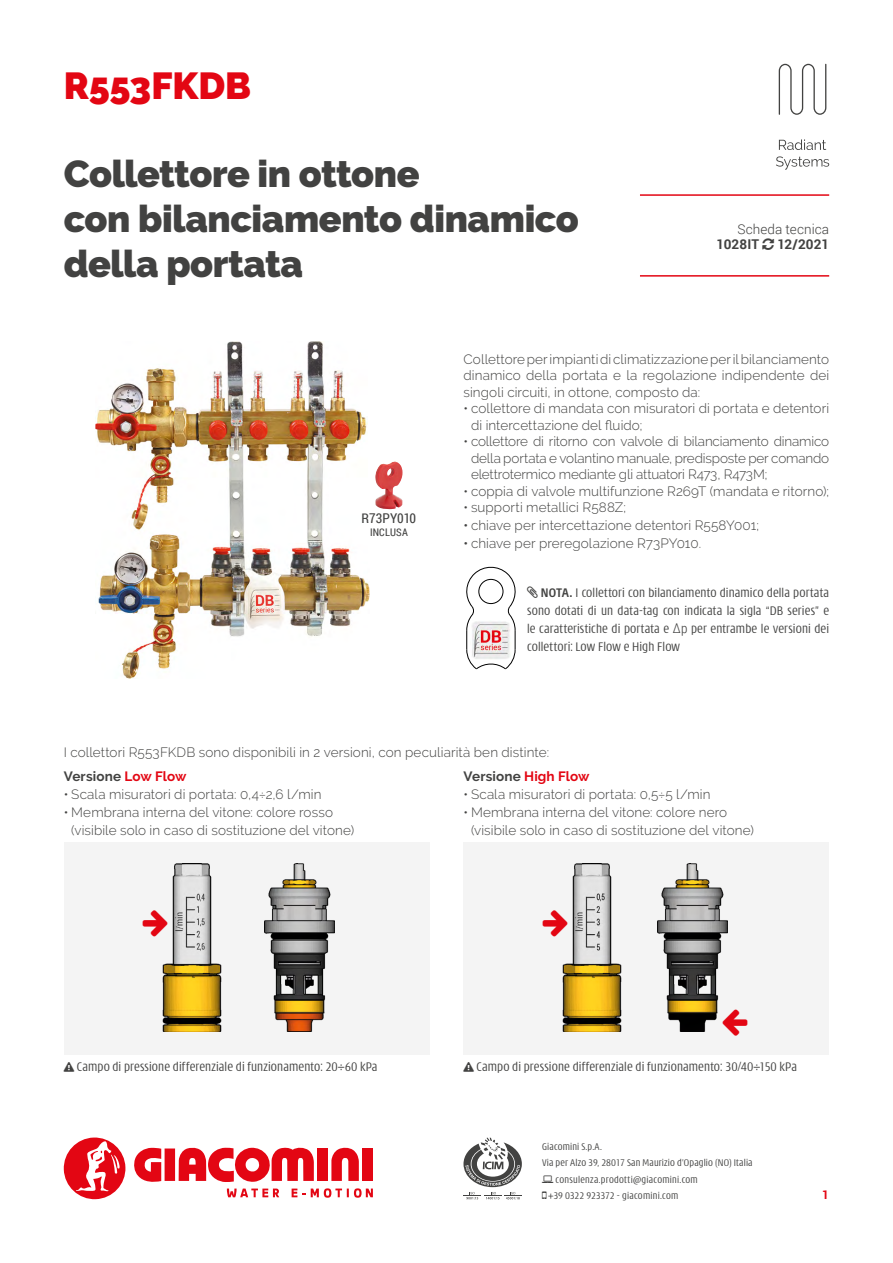
<style>
.page{position:relative;width:893px;height:1263px;background:#fff}
.page>*{position:absolute;margin:0;border:0;box-sizing:border-box;transform-origin:0 0}
.t1{font:900 37.5px/45px "Raleway";letter-spacing:-.01em;color:#424241}
.t2{font:900 37.5px "Raleway";letter-spacing:-.005em;color:#e30613}
.t3{font:300 13.5px/16.5px "Raleway";letter-spacing:.005em;color:#424241}
.t4{font:300 condensed 13.5px/18px "Modena";letter-spacing:.01em;color:#424241;text-align:justify}
.t5{font:700 13.5px "Raleway";letter-spacing:.01em;color:#424241}
.t6{font:300 13.5px "Roboto";letter-spacing:.005em;color:#424241}
.t7{font:700 13.5px "Roboto";letter-spacing:.005em;color:#424241}
.t8{font:13.5px "Roboto Condensed";color:#424241}
.t9{font:700 12px "Roboto";color:#e30613}
.t10{font:300 condensed 10.5px "Modena";letter-spacing:.02em;color:#424241}
.t11{font:10.5px "Roboto Condensed";letter-spacing:.015em;color:#424241}
.s1{font-weight:500}
.s2{font-weight:700}
.s3{font-family:"Roboto Condensed";font-stretch:normal}
.s4{font-weight:700;color:#e30613}
.s5{color:#e30613}
</style>
<div class="page">
<svg style="left:134px;top:1148px;width:27px;height:34px"></svg>
<div style="left:165px;top:1148px;width:10px;height:33px;background:#e30613"></div>
<div style="left:317px;top:1148px;width:11px;height:33px;background:#e30613"></div>
<svg style="left:331px;top:1147px;width:28px;height:34px"></svg>
<div style="left:362px;top:1148px;width:11px;height:33px;background:#e30613"></div>
<svg style="left:179px;top:1147px;width:135px;height:35px"></svg>
<svg style="left:292px;top:1188px;width:13px;height:9px"></svg>
<svg style="left:311px;top:1188px;width:62px;height:10px"></svg>
<svg style="left:227px;top:1188px;width:52px;height:9px"></svg>
<svg style="left:64px;top:1137px;width:62px;height:62px"></svg>
<svg style="left:463px;top:1137px;width:59px;height:62px"></svg>
<svg style="left:779px;top:64px;width:47px;height:51px"></svg>
<svg style="left:776px;top:156px;width:53px;height:14px"></svg>
<svg style="left:779px;top:139px;width:47px;height:11px"></svg>
<hr style="left:640px;top:194px;width:189px;height:2px;background:#e30613">
<hr style="left:640px;top:275px;width:189px;height:2px;background:#e30613">
<svg style="left:466px;top:566px;width:50px;height:103px"></svg>
<img style="left:471px;top:620px;width:40px;height:39px">
<img style="left:95px;top:342px;width:275px;height:337px">
<img style="left:375px;top:462px;width:27px;height:47px">
<div style="left:64px;top:842px;width:365px;height:212px;background:#f4f4f4"></div>
<img style="left:162px;top:863px;width:60px;height:168px">
<img style="left:264px;top:863px;width:70px;height:168px">
<div style="left:463px;top:842px;width:366px;height:212px;background:#f4f4f4"></div>
<img style="left:657px;top:863px;width:71px;height:168px">
<img style="left:562px;top:863px;width:60px;height:168px">
<svg style="left:329px;top:1009px;width:5px;height:22px"></svg>
<svg style="left:162px;top:910px;width:6px;height:26px"></svg>
<svg style="left:562px;top:910px;width:5px;height:26px"></svg>
<svg style="left:723px;top:1009px;width:5px;height:22px"></svg>
<h1 class="t2" style="left:64px;top:64px;width:189px">R553FKDB</h1>
<h1 class="t1" style="left:64px;top:151px;width:517px">Collettore in ottone<br>con bilanciamento dinamico della portata</h1>
<p class="t6" style="left:737px;top:220px;width:93px">Scheda tecnica</p>
<p class="t7" style="left:717px;top:235px;width:44px">1028IT</p>
<p class="t7" style="left:777px;top:235px;width:53px">12/2021</p>
<p class="t8" style="left:362px;top:509px;width:56px">R73PY010</p>
<p class="t11" style="left:370px;top:525px;width:39px">INCLUSA</p>
<p class="t3" style="left:463px;top:351px;width:367px;text-align:justify">Collettore per impianti di climatizzazione per il bilanciamento dinamico della portata e la regolazione indipendente dei singoli circuiti, in ottone, composto da:</p>
<p class="t3" style="left:471px;top:400px;width:360px;text-indent:-8px">• collettore di mandata con misuratori di portata e detentori di intercettazione del fluido;</p>
<p class="t3" style="left:471px;top:433px;width:360px;text-align:justify;text-indent:-8px">• collettore di ritorno con valvole di bilanciamento dinamico della portata e volantino manuale, predisposte per comando elettrotermico mediante gli attuatori R473, R473M;</p>
<p class="t3" style="left:463px;top:483px;width:367px">• coppia di valvole multifunzione R269T (mandata e ritorno);</p>
<p class="t3" style="left:463px;top:499px;width:164px">• supporti metallici R588Z;</p>
<p class="t3" style="left:463px;top:517px;width:297px"><span class="s1">•</span> chiave per intercettazione detentori R558Y001;</p>
<p class="t3" style="left:463px;top:535px;width:239px"><span class="s1">•</span> chiave per preregolazione R73PY010.</p>
<p class="t4" style="left:527px;top:584px;width:304px;text-indent:14px"><span class="s2">NOTA.</span> I collettori con bilanciamento dinamico della portata sono dotati di un data-tag con indicata la sigla “DB series” e le caratteristiche di portata e <span class="s3">Δp</span> per entrambe le versioni dei collettori: Low Flow e High Flow</p>
<p class="t3" style="left:64px;top:739px;width:487px;line-height:24.8px">I collettori R553FKDB sono disponibili in 2 versioni, con peculiarità ben distinte:<br><span class="s2">Versione</span> <span class="s4">Low Flow</span></p>
<p class="t3" style="left:64px;top:786px;width:259px">• Scala misuratori di portata: 0,4÷2,6 l/min</p>
<p class="t3" style="left:71px;top:804px;width:284px;line-height:18px;text-indent:-8px">• Membrana interna del vitone: colore rosso (visibile solo in caso di sostituzione del vitone)</p>
<p class="t5" style="left:463px;top:769px;width:127px">Versione <span class="s5">High Flow</span></p>
<p class="t3" style="left:463px;top:786px;width:249px">• Scala misuratori di portata: 0,5÷5 l/min</p>
<p class="t3" style="left:471px;top:804px;width:284px;line-height:18px;text-indent:-8px">• Membrana interna del vitone: colore nero (visibile solo in caso di sostituzione del vitone)</p>
<p class="t4" style="left:64px;top:1058px;width:315px">❑ Campo di pressione differenziale di funzionamento: 20÷60 kPa</p>
<p class="t4" style="left:463px;top:1058px;width:335px">❑ Campo di pressione differenziale di funzionamento: 30/40÷150 kPa</p>
<p class="t10" style="left:542px;top:1141px;width:61px">Giacomini S.p.A.</p>
<p class="t10" style="left:542px;top:1158px;width:212px">Via per Alzo 39, 28017 San Maurizio d’Opaglio (NO) Italia</p>
<p class="t10" style="left:556px;top:1174px;width:144px">consulenza.prodotti@giacomini.com</p>
<p class="t10" style="left:549px;top:1191px;width:131px">+39 0322 923372 - giacomini.com</p>
<p class="t9" style="left:822px;top:1186px;width:8px">1</p>
</div>
